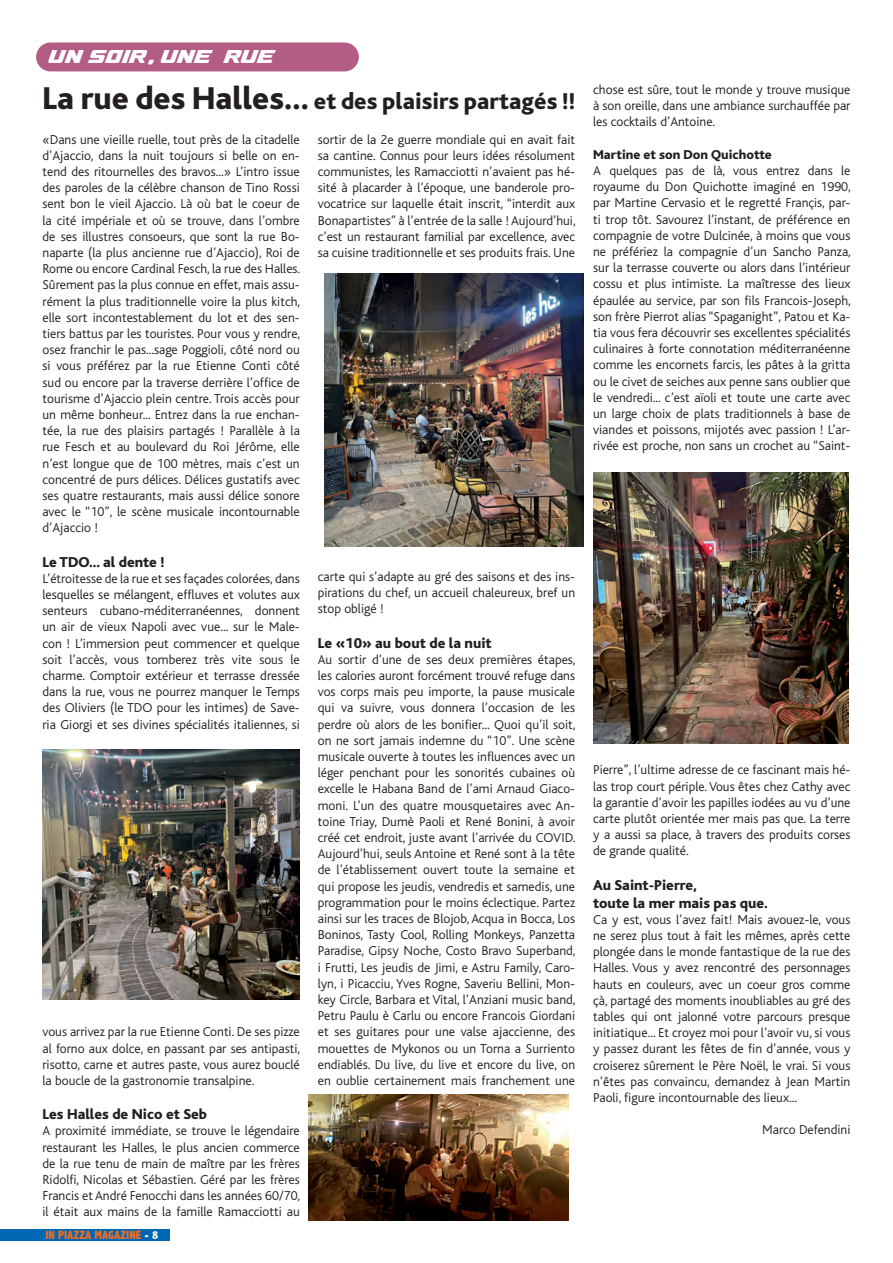
<style>
.page{position:relative;width:893px;height:1263px;background:#fff}
.page>*{position:absolute;margin:0;border:0;box-sizing:border-box;transform-origin:0 0}
.t1{font:800 24px "Bliss";color:#231f20}
.t2{font:21px "A4 SPEED Bold";color:#fff}
.t3{font:800 15px/18px "Bliss";color:#231f20}
.t4{font:300 13.5px/16.2px "Bliss";color:#231f20;text-align:justify}
.t5{font:800 13.5px "Bliss";color:#231f20}
.t6{font:800 condensed 12px "Abadi";color:#f36e21}
.s1{font-size:33px}
.s2{color:#fff}
</style>
<div class="page">
<div style="left:0;top:1229px;width:170px;height:12px;background:#0166b3"></div>
<div style="left:36px;top:43px;width:323px;height:28px;background:#b35d85;border-radius:14px"></div>
<img style="left:43px;top:750px;width:257px;height:249px">
<img style="left:325px;top:274px;width:258px;height:272px">
<img style="left:309px;top:1094px;width:259px;height:126px">
<img style="left:593px;top:472px;width:255px;height:272px">
<h2 class="t2" style="left:49px;top:43px;width:227px">UN SOIR, UNE RUE</h2>
<h1 class="t1" style="left:43px;top:89px;width:534px"><span class="s1">La rue des Halles...</span> et des plaisirs partagés !!</h1>
<p class="t4" style="left:43px;top:131px;width:259px">«Dans une vieille ruelle, tout près de la citadelle d’Ajaccio, dans la nuit toujours si belle on en&shy;tend des ritournelles des bravos...» L’intro issue des paroles de la célèbre chanson de Tino Rossi sent bon le vieil Ajaccio. Là où bat le coeur de la cité impériale et où se trouve, dans l’ombre de ses illustres consoeurs, que sont la rue Bo&shy;naparte (la plus ancienne rue d’Ajaccio), Roi de Rome ou encore Cardinal Fesch, la rue des Halles.<br>Sûrement pas la plus connue en effet, mais assu&shy;rément la plus traditionnelle voire la plus kitch, elle sort incontestablement du lot et des sen&shy;tiers battus par les touristes. Pour vous y rendre, osez franchir le pas...sage Poggioli, côté nord ou si vous préférez par la rue Etienne Conti côté sud ou encore par la traverse derrière l’office de tourisme d’Ajaccio plein centre. Trois accès pour un même bonheur... Entrez dans la rue enchan&shy;tée, la rue des plaisirs partagés ! Parallèle à la rue Fesch et au boulevard du Roi Jérôme, elle n’est longue que de 100 mètres, mais c’est un concentré de purs délices. Délices gustatifs avec ses quatre restaurants, mais aussi délice sonore avec le “10”, le scène musicale incontournable d’Ajaccio !</p>
<p class="t3" style="left:43px;top:553px;width:123px">Le TDO... al dente !</p>
<p class="t4" style="left:43px;top:570px;width:259px">L’étroitesse de la rue et ses façades colorées, dans lesquelles se mélangent, effluves et volutes aux senteurs cubano-méditerranéennes, donnent un air de vieux Napoli avec vue... sur le Male&shy;con ! L’immersion peut commencer et quelque soit l’accès, vous tomberez très vite sous le charme. Comptoir extérieur et terrasse dressée dans la rue, vous ne pourrez manquer le Temps des Oliviers (le TDO pour les intimes) de Save&shy;ria Giorgi et ses divines spécialités italiennes, si</p>
<p class="t4" style="left:43px;top:1024px;width:259px">vous arrivez par la rue Etienne Conti. De ses pizze al forno aux dolce, en passant par ses antipasti, risotto, carne et autres paste, vous aurez bouclé la boucle de la gastronomie transalpine.</p>
<p class="t3" style="left:43px;top:1106px;width:166px">Les Halles de Nico et Seb</p>
<p class="t4" style="left:43px;top:1123px;width:259px">A proximité immédiate, se trouve le légendaire restaurant les Halles, le plus ancien commerce de la rue tenu de main de maître par les frères Ridolfi, Nicolas et Sébastien. Géré par les frères Francis et André Fenocchi dans les années 60/70, il était aux mains de la famille Ramacciotti au</p>
<p class="t6" style="left:45px;top:1228px;width:114px">IN PIAZZA MAGAZINE <span class="s2">- 8</span></p>
<p class="t4" style="left:318px;top:131px;width:259px">sortir de la 2e guerre mondiale qui en avait fait sa cantine. Connus pour leurs idées résolument communistes, les Ramacciotti n’avaient pas hé&shy;sité à placarder à l’époque, une banderole pro&shy;vocatrice sur laquelle était inscrit, “interdit aux Bonapartistes” à l’entrée de la salle ! Aujourd’hui, c’est un restaurant familial par excellence, avec sa cuisine traditionnelle et ses produits frais. Une</p>
<p class="t4" style="left:318px;top:569px;width:259px">carte qui s’adapte au gré des saisons et des ins&shy;pirations du chef, un accueil chaleureux, bref un stop obligé !</p>
<p class="t3" style="left:318px;top:634px;width:175px">Le «10» au bout de la nuit</p>
<p class="t4" style="left:318px;top:651px;width:259px">Au sortir d’une de ses deux premières étapes, les calories auront forcément trouvé refuge dans vos corps mais peu importe, la pause musicale qui va suivre, vous donnera l’occasion de les perdre où alors de les bonifier... Quoi qu’il soit, on ne sort jamais indemne du “10”. Une scène musicale ouverte à toutes les influences avec un léger penchant pour les sonorités cubaines où excelle le Habana Band de l’ami Arnaud Giaco&shy;moni. L’un des quatre mousquetaires avec An&shy;toine Triay, Dumè Paoli et René Bonini, à avoir créé cet endroit, juste avant l’arrivée du COVID.<br>Aujourd’hui, seuls Antoine et René sont à la tête de l’établissement ouvert toute la semaine et qui propose les jeudis, vendredis et samedis, une programmation pour le moins éclectique. Partez ainsi sur les traces de Blojob, Acqua in Bocca, Los Boninos, Tasty Cool, Rolling Monkeys, Panzetta Paradise, Gipsy Noche, Costo Bravo Superband, i Frutti, Les jeudis de Jimi, e Astru Family, Caro&shy;lyn, i Picacciu, Yves Rogne, Saveriu Bellini, Mon&shy;key Circle, Barbara et Vital, l’Anziani music band, Petru Paulu è Carlu ou encore Francois Giordani et ses guitares pour une valse ajaccienne, des mouettes de Mykonos ou un Torna a Surriento endiablés. Du live, du live et encore du live, on en oublie certainement mais franchement une</p>
<p class="t4" style="left:593px;top:82px;width:259px">chose est sûre, tout le monde y trouve musique à son oreille, dans une ambiance surchauffée par les cocktails d’Antoine.</p>
<p class="t5" style="left:593px;top:147px;width:180px">Martine et son Don Quichotte</p>
<p class="t4" style="left:593px;top:163px;width:259px">A quelques pas de là, vous entrez dans le royaume du Don Quichotte imaginé en 1990, par Martine Cervasio et le regretté Françis, par&shy;ti trop tôt. Savourez l’instant, de préférence en compagnie de votre Dulcinée, à moins que vous ne préfériez la compagnie d’un Sancho Panza, sur la terrasse couverte ou alors dans l’intérieur cossu et plus intimiste. La maîtresse des lieux épaulée au service, par son fils Francois-Joseph, son frère Pierrot alias “Spaganight”, Patou et Ka&shy;tia vous fera découvrir ses excellentes spécialités culinaires à forte connotation méditerranéenne comme les encornets farcis, les pâtes à la gritta ou le civet de seiches aux penne sans oublier que le vendredi... c’est aïoli et toute une carte avec un large choix de plats traditionnels à base de viandes et poissons, mijotés avec passion ! L’ar&shy;rivée est proche, non sans un crochet au “Saint-</p>
<p class="t4" style="left:593px;top:762px;width:259px">Pierre”, l’ultime adresse de ce fascinant mais hé&shy;las trop court périple. Vous êtes chez Cathy avec la garantie d’avoir les papilles iodées au vu d’une carte plutôt orientée mer mais pas que. La terre y a aussi sa place, à travers des produits corses de grande qualité.</p>
<p class="t3" style="left:593px;top:876px;width:176px">Au Saint-Pierre,<br>toute la mer mais pas que.</p>
<p class="t4" style="left:593px;top:911px;width:259px">Ca y est, vous l’avez fait! Mais avouez-le, vous ne serez plus tout à fait les mêmes, après cette plongée dans le monde fantastique de la rue des Halles. Vous y avez rencontré des personnages hauts en couleurs, avec un coeur gros comme çà, partagé des moments inoubliables au gré des tables qui ont jalonné votre parcours presque initiatique... Et croyez moi pour l’avoir vu, si vous y passez durant les fêtes de fin d’année, vous y croiserez sûrement le Père Noël, le vrai. Si vous n’êtes pas convaincu, demandez à Jean Martin Paoli, figure incontournable des lieux...</p>
<p class="t4" style="left:762px;top:1122px;width:90px">Marco Defendini</p>
</div>
